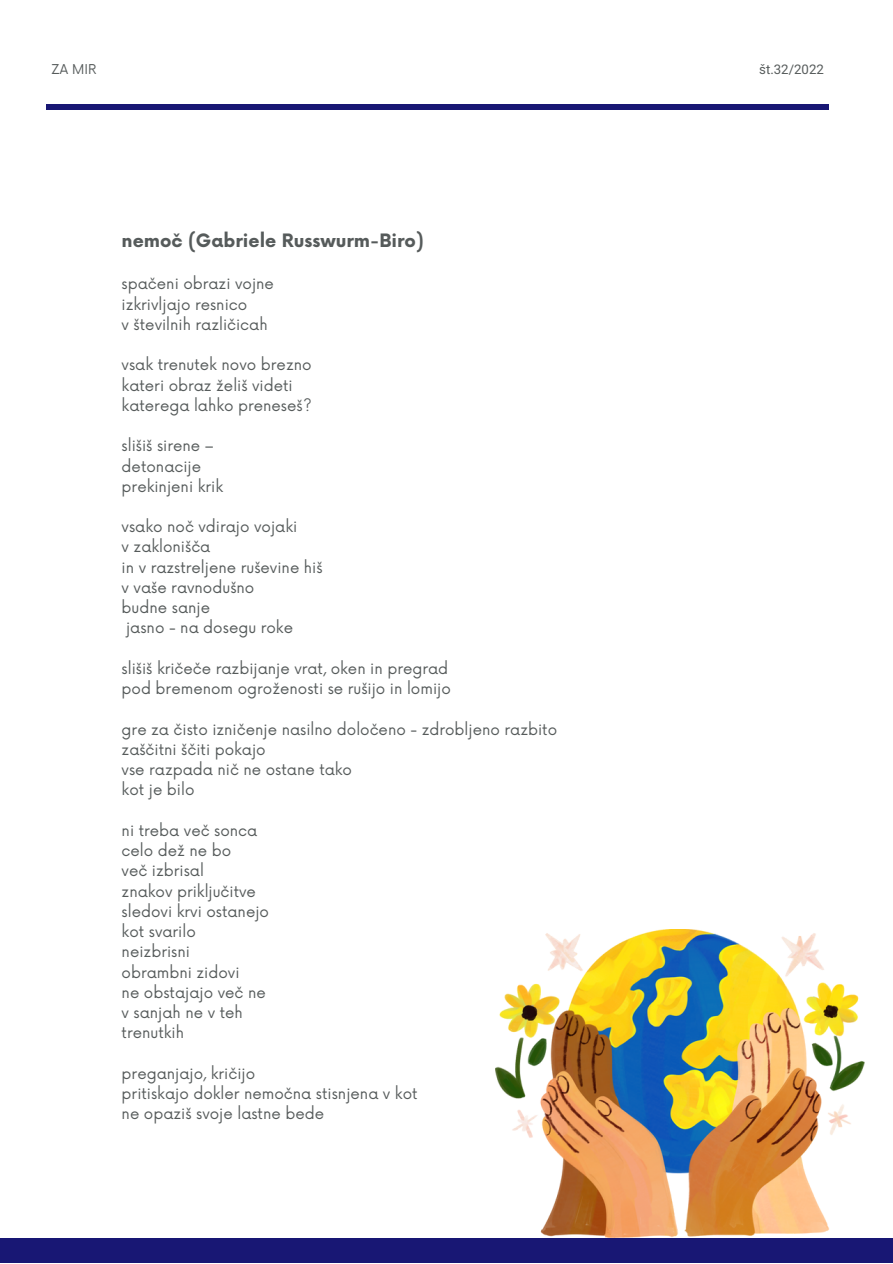
<style>
.page{position:relative;width:893px;height:1264px;background:#fff}
.page>*{position:absolute;margin:0;border:0;box-sizing:border-box;transform-origin:0 0}
.t1{font:700 18px "Now";color:#565b5b}
.t2{font:15px/20.2px "Now";color:#565b5b}
.t3{font:13.2px "Araboto";color:#565b5b}
.t4{font:13.2px "Now";color:#565b5b}
</style>
<div class="page">
<div style="left:0;top:1237px;width:892px;height:25px;background:#181774"></div>
<div style="left:46px;top:104px;width:782px;height:6px;background:#181774"></div>
<img style="left:496px;top:929px;width:368px;height:308px">
<p class="t4" style="left:51px;top:62px;width:47px">ZA MIR</p>
<p class="t3" style="left:759px;top:61px;width:66px">št.32/2022</p>
<p class="t1" style="left:122px;top:230px;width:304px">nemoč (Gabriele Russwurm-Biro)</p>
<p class="t2" style="left:122px;top:274px;width:154px">spačeni obrazi vojne izkrivljajo resnico<br>v številnih različicah</p>
<p class="t2" style="left:122px;top:355px;width:192px">vsak trenutek novo brezno kateri obraz želiš videti katerega lahko preneseš?</p>
<p class="t2" style="left:122px;top:436px;width:103px">slišiš sirene – detonacije prekinjeni krik</p>
<p class="t2" style="left:122px;top:517px;width:202px">vsako noč vdirajo vojaki<br>v zaklonišča<br>in v razstreljene ruševine hiš v vaše ravnodušno<br>budne sanje<br>jasno - na dosegu roke</p>
<p class="t2" style="left:122px;top:659px;width:331px">slišiš kričeče razbijanje vrat, oken in pregrad pod bremenom ogroženosti se rušijo in lomijo</p>
<p class="t2" style="left:122px;top:720px;width:437px">gre za čisto izničenje nasilno določeno - zdrobljeno razbito zaščitni ščiti pokajo<br>vse razpada nič ne ostane tako<br>kot je bilo</p>
<p class="t2" style="left:122px;top:821px;width:149px">ni treba več sonca celo dež ne bo<br>več izbrisal<br>znakov priključitve sledovi krvi ostanejo kot svarilo<br>neizbrisni<br>obrambni zidovi<br>ne obstajajo več ne v sanjah ne v teh trenutkih</p>
<p class="t2" style="left:122px;top:1063px;width:297px">preganjajo, kričijo<br>pritiskajo dokler nemočna stisnjena v kot ne opaziš svoje lastne bede</p>
</div>
